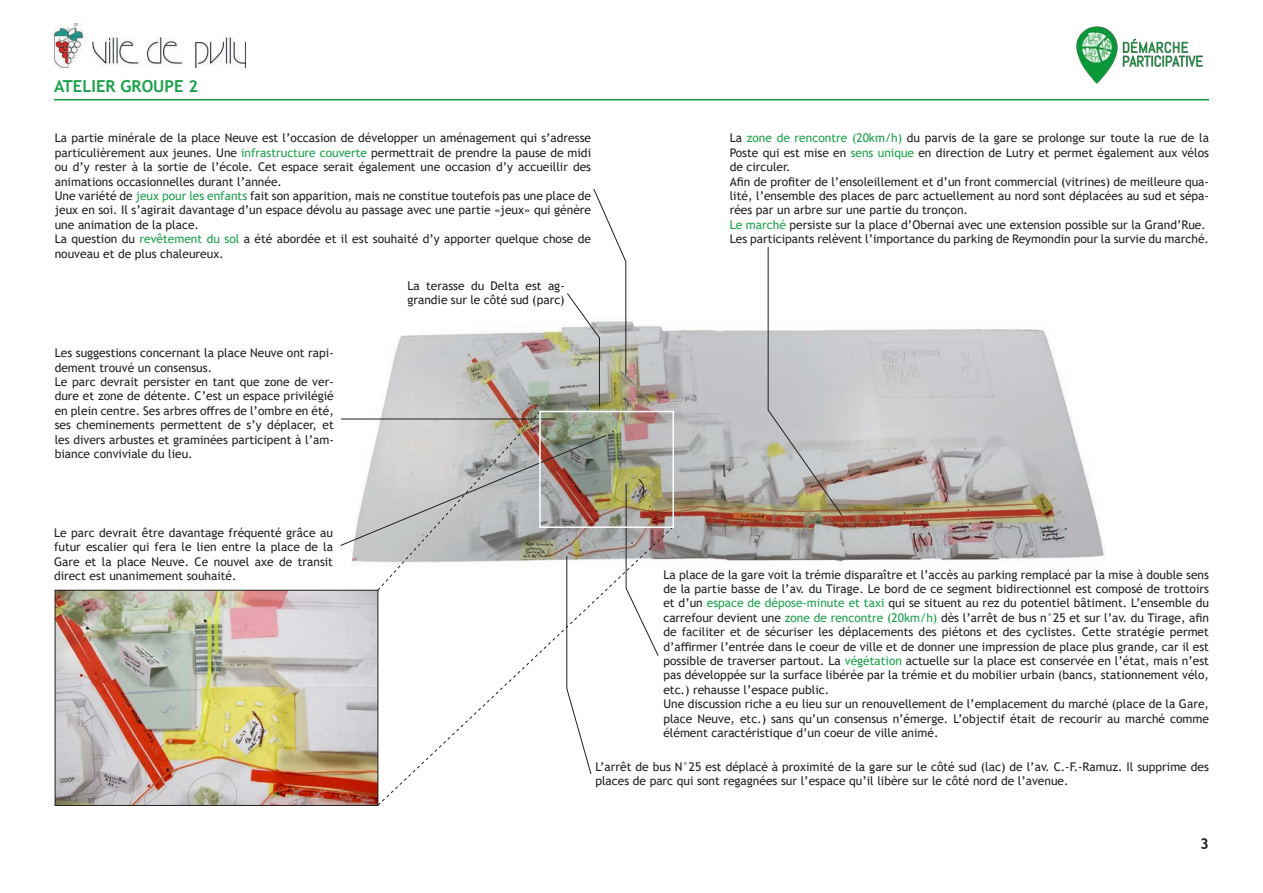
<style>
.page{position:relative;width:1263px;height:893px;background:#fff}
.page>*{position:absolute;margin:0;border:0;box-sizing:border-box;transform-origin:0 0}
.t1{font:700 16.5px "Trebuchet MS";color:#1aa149}
.t2{font:700 15px "Trebuchet MS";color:#231f20}
.t3{font:12px/14.4px "Trebuchet MS";color:#231f20;text-align:justify}
.s1{color:#1aa149}
</style>
<div class="page">
<img style="left:54px;top:23px;width:191px;height:44px">
<img style="left:1076px;top:26px;width:127px;height:58px">
<hr style="left:54px;top:99px;width:1155px;height:1px;background:#0b983a">
<img style="left:658px;top:317px;width:447px;height:245px">
<img style="left:57px;top:592px;width:319px;height:212px">
<div style="left:55px;top:590px;width:323px;height:216px;border:1px solid #231f20"></div>
<svg style="left:377px;top:528px;width:297px;height:278px"></svg>
<div style="left:539px;top:411px;width:135px;height:117px;border:2px solid #fff"></div>
<svg style="left:768px;top:247px;width:74px;height:269px"></svg>
<svg style="left:340px;top:189px;width:318px;height:585px"></svg>
<p class="t1" style="left:54px;top:76px;width:146px">ATELIER GROUPE 2</p>
<p class="t3" style="left:55px;top:131px;width:538px">La partie minérale de la place Neuve est l’occasion de développer un aménagement qui s’adresse particulièrement aux jeunes. Une <span class="s1">infrastructure couverte</span> permettrait de prendre la pause de midi ou d’y rester à la sortie de l’école. Cet espace serait également une occasion d’y accueillir des animations occasionnelles durant l’année.</p>
<p class="t3" style="left:55px;top:188px;width:538px">Une variété de <span class="s1">jeux pour les enfants</span> fait son apparition, mais ne constitue toutefois pas une place de jeux en soi. Il s’agirait davantage d’un espace dévolu au passage avec une partie «jeux» qui génère une animation de la place.</p>
<p class="t3" style="left:55px;top:232px;width:538px">La question du <span class="s1">revêtement du sol</span> a été abordée et il est souhaité d’y apporter quelque chose de nouveau et de plus chaleureux.</p>
<p class="t3" style="left:55px;top:346px;width:281px">Les suggestions concernant la place Neuve ont rapi&shy;dement trouvé un consensus.</p>
<p class="t3" style="left:55px;top:375px;width:281px">Le parc devrait persister en tant que zone de ver&shy;dure et zone de détente. C’est un espace privilégié en plein centre. Ses arbres offres de l’ombre en été, ses cheminements permettent de s’y déplacer, et les divers arbustes et graminées participent à l’am&shy;biance conviviale du lieu.</p>
<p class="t3" style="left:407px;top:278px;width:159px">La terasse du Delta est ag&shy;grandie sur le côté sud (parc)</p>
<p class="t3" style="left:730px;top:131px;width:481px">La <span class="s1">zone de rencontre (20km/h)</span> du parvis de la gare se prolonge sur toute la rue de la Poste qui est mise en <span class="s1">sens unique</span> en direction de Lutry et permet également aux vélos de circuler.</p>
<p class="t3" style="left:730px;top:174px;width:481px">Afin de profiter de l’ensoleillement et d’un front commercial (vitrines) de meilleure qua&shy;lité, l’ensemble des places de parc actuellement au nord sont déplacées au sud et sépa&shy;rées par un arbre sur une partie du tronçon.</p>
<p class="t3" style="left:730px;top:217px;width:478px"><span class="s1">Le marché</span> persiste sur la place d’Obernai avec une extension possible sur la Grand’Rue.</p>
<p class="t3" style="left:730px;top:232px;width:481px">Les participants relèvent l’importance du parking de Reymondin pour la survie du marché.</p>
<p class="t3" style="left:54px;top:525px;width:281px">Le parc devrait être davantage fréquenté grâce au futur escalier qui fera le lien entre la place de la Gare et la place Neuve. Ce nouvel axe de transit direct est unanimement souhaité.</p>
<p class="t3" style="left:663px;top:567px;width:547px">La place de la gare voit la trémie disparaître et l’accès au parking remplacé par la mise à double sens de la partie basse de l’av. du Tirage. Le bord de ce segment bidirectionnel est composé de trottoirs et d’un <span class="s1">espace de dépose-minute et taxi</span> qui se situent au rez du potentiel bâtiment. L’ensemble du carrefour devient une <span class="s1">zone de rencontre (20km/h)</span> dès l’arrêt de bus n°25 et sur l’av. du Tirage, afin de faciliter et de sécuriser les déplacements des piétons et des cyclistes. Cette stratégie permet d’affirmer l’entrée dans le coeur de ville et de donner une impression de place plus grande, car il est possible de traverser partout. La <span class="s1">végétation</span> actuelle sur la place est conservée en l’état, mais n’est pas développée sur la surface libérée par la trémie et du mobilier urbain (bancs, stationnement vélo, etc.) rehausse l’espace public.</p>
<p class="t3" style="left:663px;top:697px;width:547px">Une discussion riche a eu lieu sur un renouvellement de l’emplacement du marché (place de la Gare, place Neuve, etc.) sans qu’un consensus n’émerge. L’objectif était de recourir au marché comme élément caractéristique d’un coeur de ville animé.</p>
<p class="t3" style="left:595px;top:759px;width:615px">L’arrêt de bus N°25 est déplacé à proximité de la gare sur le côté sud (lac) de l’av. C.-F.-Ramuz. Il supprime des places de parc qui sont regagnées sur l’espace qu’il libère sur le côté nord de l’avenue.</p>
<p class="t2" style="left:1200px;top:835px;width:10px">3</p>
</div>
